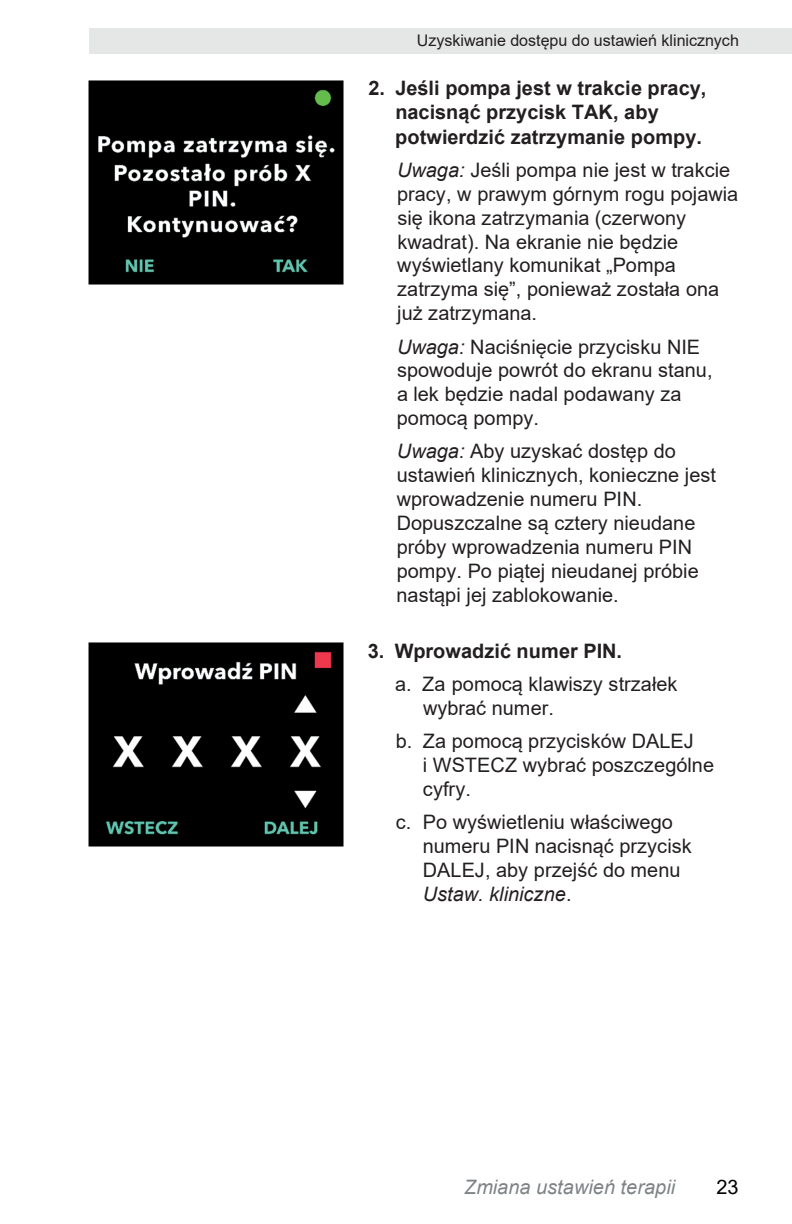
<style>
.page{position:relative;width:792px;height:1224px;background:#fff}
.page>*{position:absolute;margin:0;border:0;box-sizing:border-box;transform-origin:0 0}
.t1{font:20px/24px "Arial";color:#231f20}
.t2{font:700 20px/24.2px "Arial";color:#231f20}
.t3{font:italic 20px "Arial";color:#7e8386}
.t4{font:20px "Arial";color:#000}
.t5{font:16px "Arial";color:#231f20}
.s1{font-style:italic}
</style>
<div class="page">
<div style="left:89px;top:28px;width:703px;height:26px;background:#e5e6e6"></div>
<img style="left:89px;top:80px;width:255px;height:204px">
<img style="left:89px;top:643px;width:255px;height:204px">
<p class="t5" style="left:417px;top:30px;width:324px">Uzyskiwanie dostępu do ustawień klinicznych</p>
<p class="t2" style="left:395px;top:76px;width:313px;text-indent:-27px">2. Jeśli pompa jest w trakcie pracy, nacisnąć przycisk TAK, aby potwierdzić zatrzymanie pompy.</p>
<p class="t1" style="left:397px;top:158px;width:343px"><span class="s1">Uwaga:</span> Jeśli pompa nie jest w trakcie pracy, w prawym górnym rogu pojawia się ikona zatrzymania (czerwony kwadrat). Na ekranie nie będzie wyświetlany komunikat „Pompa zatrzyma się”, ponieważ została ona już zatrzymana.</p>
<p class="t1" style="left:397px;top:334px;width:317px"><span class="s1">Uwaga:</span> Naciśnięcie przycisku NIE spowoduje powrót do ekranu stanu, a lek będzie nadal podawany za pomocą pompy.</p>
<p class="t1" style="left:397px;top:439px;width:321px"><span class="s1">Uwaga:</span> Aby uzyskać dostęp do ustawień klinicznych, konieczne jest wprowadzenie numeru PIN.<br>Dopuszczalne są cztery nieudane próby wprowadzenia numeru PIN pompy. Po piątej nieudanej próbie nastąpi jej zablokowanie.</p>
<p class="t2" style="left:368px;top:639px;width:256px">3. Wprowadzić numer PIN.</p>
<p class="t1" style="left:423px;top:672px;width:256px;text-indent:-28px">a. Za pomocą klawiszy strzałek wybrać numer.</p>
<p class="t1" style="left:423px;top:729px;width:293px;text-indent:-27px">b. Za pomocą przycisków DALEJ<br>i WSTECZ wybrać poszczególne cyfry.</p>
<p class="t1" style="left:423px;top:810px;width:270px;text-indent:-27px">c. Po wyświetleniu właściwego numeru PIN nacisnąć przycisk<br>DALEJ, aby przejść do menu<br><span class="s1">Ustaw. kliniczne</span>.</p>
<p class="t3" style="left:464px;top:1175px;width:212px">Zmiana ustawień terapii</p>
<p class="t4" style="left:716px;top:1174px;width:24px">23</p>
</div>
